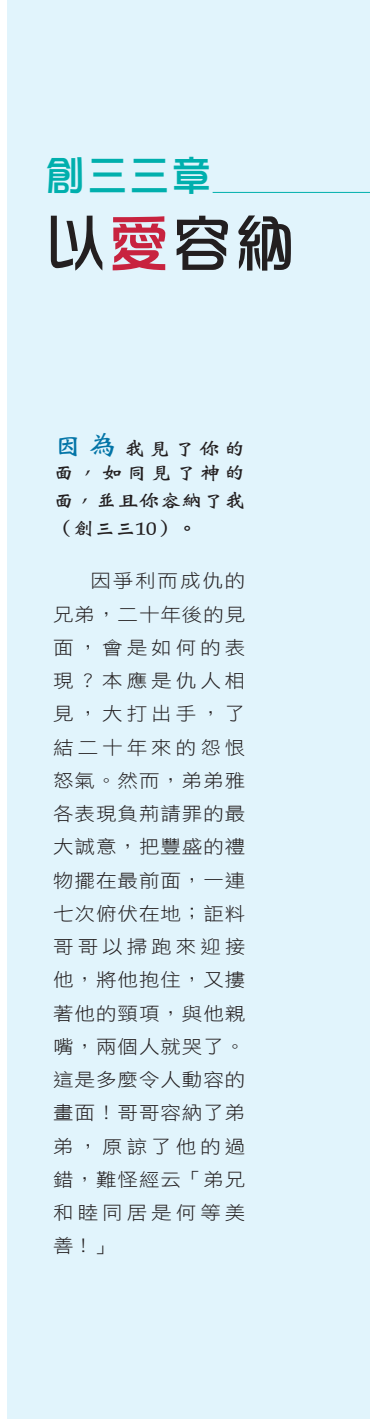
<style>
.page{position:relative;width:370px;height:1419px;background:#fff}
.page>*{position:absolute;margin:0;border:0;box-sizing:border-box;transform-origin:0 0}
.題目{font:63px "DF Hua Zong W5 WIN BF";color:#231f20}
.題目-2{font:42px "DF Hua Zong W5 WIN BF";color:#00afad}
.Normal經文{font:18.9px/28px "DF Wei Bei W7 WINP BF";letter-spacing:.015em;color:#231f20;scale:1.11 1}
.Normal經文-2{font:18.9px/23.6px "DF Wei Bei W7 WINP BF";letter-spacing:.16em;color:#231f20;scale:1.11 1}
.t1{font:18.38px/33.2px "DF Hei W3 WIN BF";letter-spacing:.045em;color:#231f20;text-align:justify;scale:1.11 1}
.s1{color:#c8233f}
.s2{font-size:26.78px;color:#0375a7}
</style>
<div class="page">
<div style="left:7px;top:0;width:362px;height:1419px;background:#e1f4fc"></div>
<hr style="left:212px;top:192px;width:157px;height:1px;background:#00afad">
<p class="題目-2" style="left:44px;top:154px;width:169px">創三三章</p>
<p class="題目" style="left:44px;top:212px;width:253px">以<span class="s1">愛</span>容納</p>
<p class="Normal經文-2" style="left:53px;top:437px;width:174px"><span class="s2">因為</span>我見了你的面，如同見了神的</p>
<p class="Normal經文" style="left:53px;top:486px;width:174px">面，並且你容納了我（創三三10）。</p>
<p class="t1" style="left:53px;top:564px;width:174px;text-indent:37px">因爭利而成仇的兄弟，二十年後的見面，會是如何的表現？本應是仇人相見，大打出手，了結二十年來的怨恨怒氣。然而，弟弟雅各表現負荊請罪的最大誠意，把豐盛的禮物擺在最前面，一連七次俯伏在地；詎料哥哥以掃跑來迎接他，將他抱住，又摟著他的頸項，與他親嘴，兩個人就哭了。這是多麼令人動容的畫面！哥哥容納了弟弟，原諒了他的過錯，難怪經云「弟兄和睦同居是何等美善！」</p>
</div>
